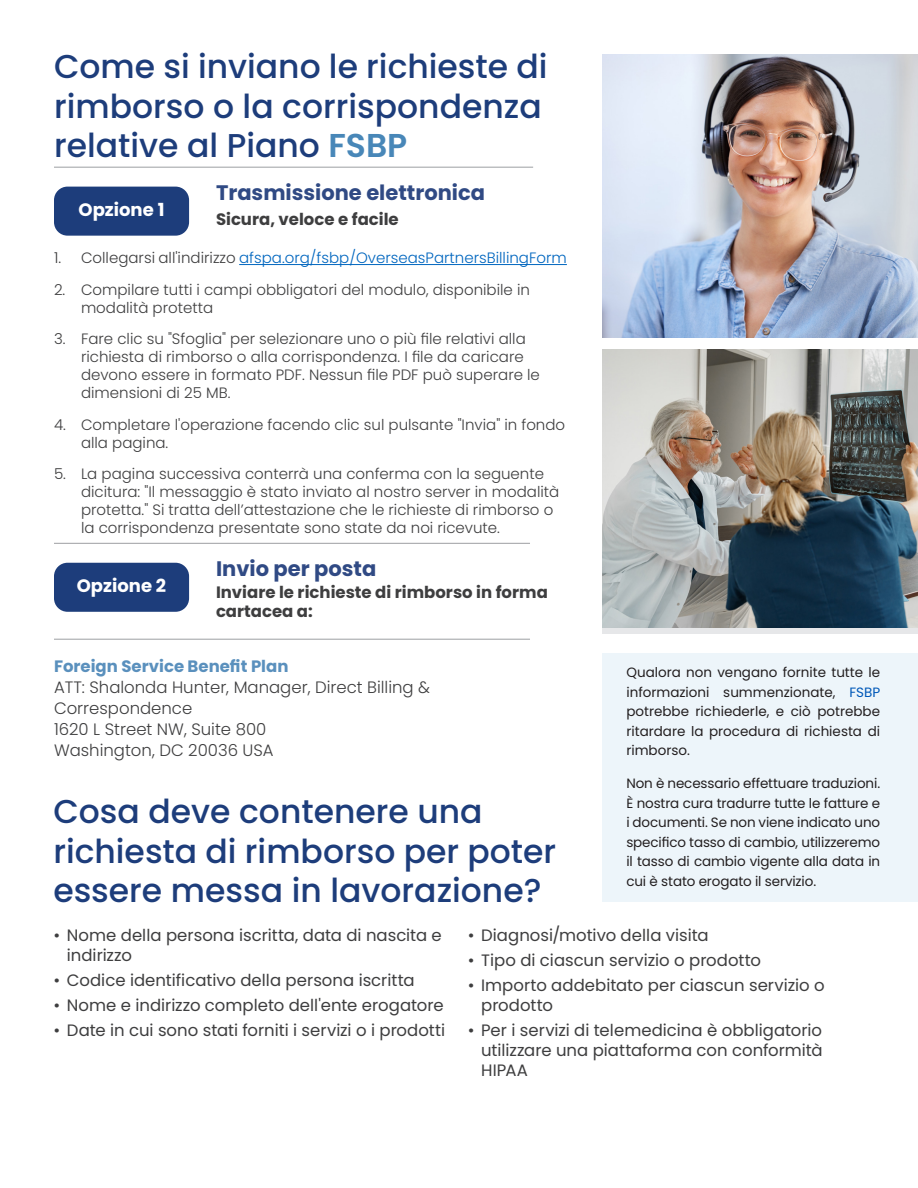
<style>
.page{position:relative;width:918px;height:1188px;background:#fff}
.page>*{position:absolute;margin:0;border:0;box-sizing:border-box;transform-origin:0 0}
.Paragraph_Headline{font:500 33px/39.6px "Poppins";color:#1d3d7b}
.new_Callout{font:700 21px "Poppins";color:#304a84}
.new_Callout-2{font:700 18px "Poppins";color:#fff}
.Bullet_List{font:16.5px/19.8px "Poppins";color:#3e3e3f}
.new_Callout-3{font:300 16.5px/21px "Poppins";color:#3e3e3f}
.new_Callout-4{font:700 16.5px/19.8px "Poppins";color:#3e3e3f}
.t1{font:300 15px/18px "Poppins";color:#3e3e3f}
.t2{font:300 15px "Poppins";color:#0066bf}
.new_Body{font:13.5px/19.5px "Poppins";letter-spacing:-.005em;color:#231f20;text-align:justify}
.s1{font-weight:600;color:#4887b8}
.s2{color:#3e3e3f}
.s3{font-weight:700;color:#5a90bd}
.s4{color:#0058b8}
</style>
<div class="page">
<div style="left:602px;top:653px;width:316px;height:249px;background:#edf5fa"></div>
<img style="left:602px;top:54px;width:316px;height:284px">
<div style="left:602px;top:350px;width:316px;height:284px;background:#e6e7e9"></div>
<img style="left:602px;top:350px;width:316px;height:278px">
<hr style="left:54px;top:167px;width:479px;height:1px;background:#9d9fa2">
<hr style="left:239px;top:264px;width:328px;height:1px;background:#0066bf">
<div style="left:54px;top:187px;width:135px;height:49px;background:#1d3d7b;border-radius:14px"></div>
<hr style="left:54px;top:543px;width:476px;height:1px;background:#9d9fa2">
<hr style="left:54px;top:639px;width:476px;height:1px;background:#9d9fa2">
<div style="left:54px;top:563px;width:135px;height:49px;background:#1d3d7b;border-radius:14px"></div>
<p class="Paragraph_Headline" style="left:54px;top:47px;width:495px">Come si inviano le richieste di rimborso o la corrispondenza relative al Piano <span class="s1">FSBP</span></p>
<p class="new_Callout" style="left:216px;top:180px;width:271px">Trasmissione elettronica</p>
<p class="new_Callout-4" style="left:216px;top:210px;width:184px">Sicura, veloce e facile</p>
<p class="t2" style="left:54px;top:249px;width:514px"><span class="s2">1. Collegarsi all'indirizzo</span> afspa.org/fsbp/OverseasPartnersBillingForm</p>
<p class="t1" style="left:81px;top:281px;width:450px;text-indent:-27px">2. Compilare tutti i campi obbligatori del modulo, disponibile in modalità protetta</p>
<p class="t1" style="left:81px;top:330px;width:460px;text-indent:-27px">3. Fare clic su "Sfoglia" per selezionare uno o più file relativi alla richiesta di rimborso o alla corrispondenza. I file da caricare devono essere in formato PDF. Nessun file PDF può superare le dimensioni di 25 MB.</p>
<p class="t1" style="left:81px;top:416px;width:486px;text-indent:-27px">4. Completare l'operazione facendo clic sul pulsante "Invia" in fondo alla pagina.</p>
<p class="t1" style="left:81px;top:465px;width:480px;text-indent:-27px">5. La pagina successiva conterrà una conferma con la seguente dicitura: "Il messaggio è stato inviato al nostro server in modalità protetta." Si tratta dell’attestazione che le richieste di rimborso o la corrispondenza presentate sono state da noi ricevute.</p>
<p class="new_Callout-2" style="left:79px;top:199px;width:87px">Opzione 1</p>
<p class="new_Callout-2" style="left:77px;top:575px;width:91px">Opzione 2</p>
<p class="new_Callout" style="left:216px;top:557px;width:162px">Invio per posta</p>
<p class="new_Callout-4" style="left:216px;top:582px;width:333px">Inviare le richieste di rimborso in forma cartacea a:</p>
<p class="new_Callout-3" style="left:54px;top:656px;width:378px"><span class="s3">Foreign Service Benefit Plan<br></span>ATT: Shalonda Hunter, Manager, Direct Billing &amp;<br>Correspondence<br>1620 L Street NW, Suite 800<br>Washington, DC 20036 USA</p>
<p class="new_Body" style="left:626px;top:663px;width:255px">Qualora non vengano fornite tutte le informazioni summenzionate, <span class="s4">FSBP </span>potrebbe richiederle, e ciò potrebbe ritardare la procedura di richiesta di rimborso.</p>
<p class="new_Body" style="left:626px;top:774px;width:255px">Non è necessario effettuare traduzioni.<br>È nostra cura tradurre tutte le fatture e i documenti. Se non viene indicato uno specifico tasso di cambio, utilizzeremo il tasso di cambio vigente alla data in cui è stato erogato il servizio.</p>
<p class="Paragraph_Headline" style="left:53px;top:792px;width:504px">Cosa deve contenere una richiesta di rimborso per poter essere messa in lavorazione?</p>
<p class="Bullet_List" style="left:67px;top:925px;width:376px;text-indent:-14px">• Nome della persona iscritta, data di nascita e indirizzo</p>
<p class="Bullet_List" style="left:53px;top:970px;width:363px">• Codice identificativo della persona iscritta</p>
<p class="Bullet_List" style="left:53px;top:995px;width:392px">• Nome e indirizzo completo dell'ente erogatore</p>
<p class="Bullet_List" style="left:53px;top:1021px;width:393px">• Date in cui sono stati forniti i servizi o i prodotti</p>
<p class="Bullet_List" style="left:468px;top:925px;width:243px">• Diagnosi/motivo della visita</p>
<p class="Bullet_List" style="left:468px;top:950px;width:295px">• Tipo di ciascun servizio o prodotto</p>
<p class="Bullet_List" style="left:481px;top:976px;width:345px;text-indent:-14px">• Importo addebitato per ciascun servizio o prodotto</p>
<p class="Bullet_List" style="left:481px;top:1021px;width:343px;text-align:justify;text-indent:-14px">• Per i servizi di telemedicina è obbligatorio utilizzare una piattaforma con conformità HIPAA</p>
</div>
